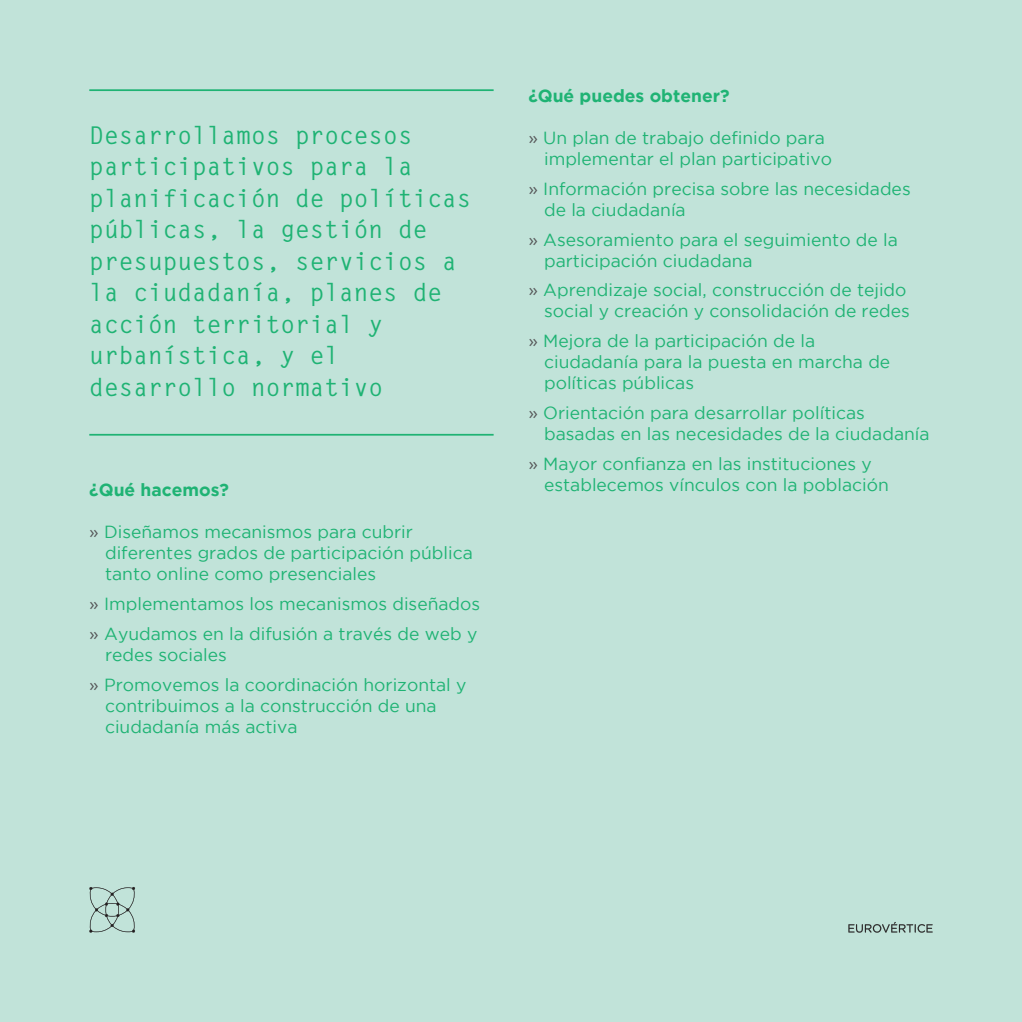
<style>
.page{position:relative;width:1022px;height:1022px;background:#c1e3d9}
.page>*{position:absolute;margin:0;border:0;box-sizing:border-box;transform-origin:0 0}
.t1{font:700 24.5px/31.5px "Letter Gothic Std";color:#1fb374}
.t2{font:17.5px/21px "Gotham";color:#1fb374}
.t3{font:700 17.5px "Gotham";color:#1fb374}
.s1{color:#57585a}
</style>
<div class="page">
<svg style="left:89px;top:887px;width:46px;height:46px"></svg>
<svg style="left:848px;top:922px;width:85px;height:11px"></svg>
<hr style="left:89px;top:89px;width:405px;height:2px;background:#1fb374">
<hr style="left:89px;top:434px;width:405px;height:2px;background:#1fb374">
<p class="t1" style="left:89px;top:120px;width:325px">Desarrollamos procesos</p>
<p class="t1" style="left:89px;top:151px;width:325px">participativos para la</p>
<p class="t1" style="left:89px;top:183px;width:384px">planificación de políticas públicas, la gestión de</p>
<p class="t1" style="left:89px;top:246px;width:369px">presupuestos, servicios a la ciudadanía, planes de acción territorial y</p>
<p class="t1" style="left:89px;top:340px;width:251px">urbanística, y el</p>
<p class="t1" style="left:89px;top:372px;width:296px">desarrollo normativo</p>
<p class="t3" style="left:89px;top:480px;width:141px">¿Qué hacemos?</p>
<p class="t2" style="left:89px;top:521px;width:325px"><span class="s1">»</span> Diseñamos mecanismos para cubrir</p>
<p class="t2" style="left:105px;top:542px;width:369px">diferentes grados de participación pública</p>
<p class="t2" style="left:105px;top:563px;width:273px">tanto online como presenciales</p>
<p class="t2" style="left:89px;top:593px;width:392px"><span class="s1">»</span> Implementamos los mecanismos diseñados</p>
<p class="t2" style="left:105px;top:623px;width:374px;text-indent:-16px"><span class="s1">»</span> Ayudamos en la difusión a través de web y redes sociales</p>
<p class="t2" style="left:89px;top:674px;width:379px"><span class="s1">»</span> Promovemos la coordinación horizontal y</p>
<p class="t2" style="left:105px;top:695px;width:333px">contribuimos a la construcción de una</p>
<p class="t2" style="left:105px;top:716px;width:194px">ciudadanía más activa</p>
<p class="t3" style="left:528px;top:86px;width:203px">¿Qué puedes obtener?</p>
<p class="t2" style="left:528px;top:127px;width:298px"><span class="s1">»</span> Un plan de trabajo definido para</p>
<p class="t2" style="left:544px;top:148px;width:289px">implementar el plan participativo</p>
<p class="t2" style="left:544px;top:178px;width:368px;text-indent:-16px"><span class="s1">»</span> Información precisa sobre las necesidades de la ciudadanía</p>
<p class="t2" style="left:528px;top:229px;width:371px"><span class="s1">»</span> Asesoramiento para el seguimiento de la</p>
<p class="t2" style="left:544px;top:250px;width:210px">participación ciudadana</p>
<p class="t2" style="left:528px;top:279px;width:380px"><span class="s1">»</span> Aprendizaje social, construcción de tejido</p>
<p class="t2" style="left:544px;top:300px;width:367px">social y creación y consolidación de redes</p>
<p class="t2" style="left:528px;top:330px;width:288px"><span class="s1">»</span> Mejora de la participación de la</p>
<p class="t2" style="left:544px;top:351px;width:348px">ciudadanía para la puesta en marcha de políticas públicas</p>
<p class="t2" style="left:528px;top:402px;width:338px"><span class="s1">»</span> Orientación para desarrollar políticas</p>
<p class="t2" style="left:544px;top:423px;width:387px">basadas en las necesidades de la ciudadanía</p>
<p class="t2" style="left:528px;top:453px;width:345px"><span class="s1">»</span> Mayor confianza en las instituciones y</p>
<p class="t2" style="left:544px;top:474px;width:346px">establecemos vínculos con la población</p>
</div>
